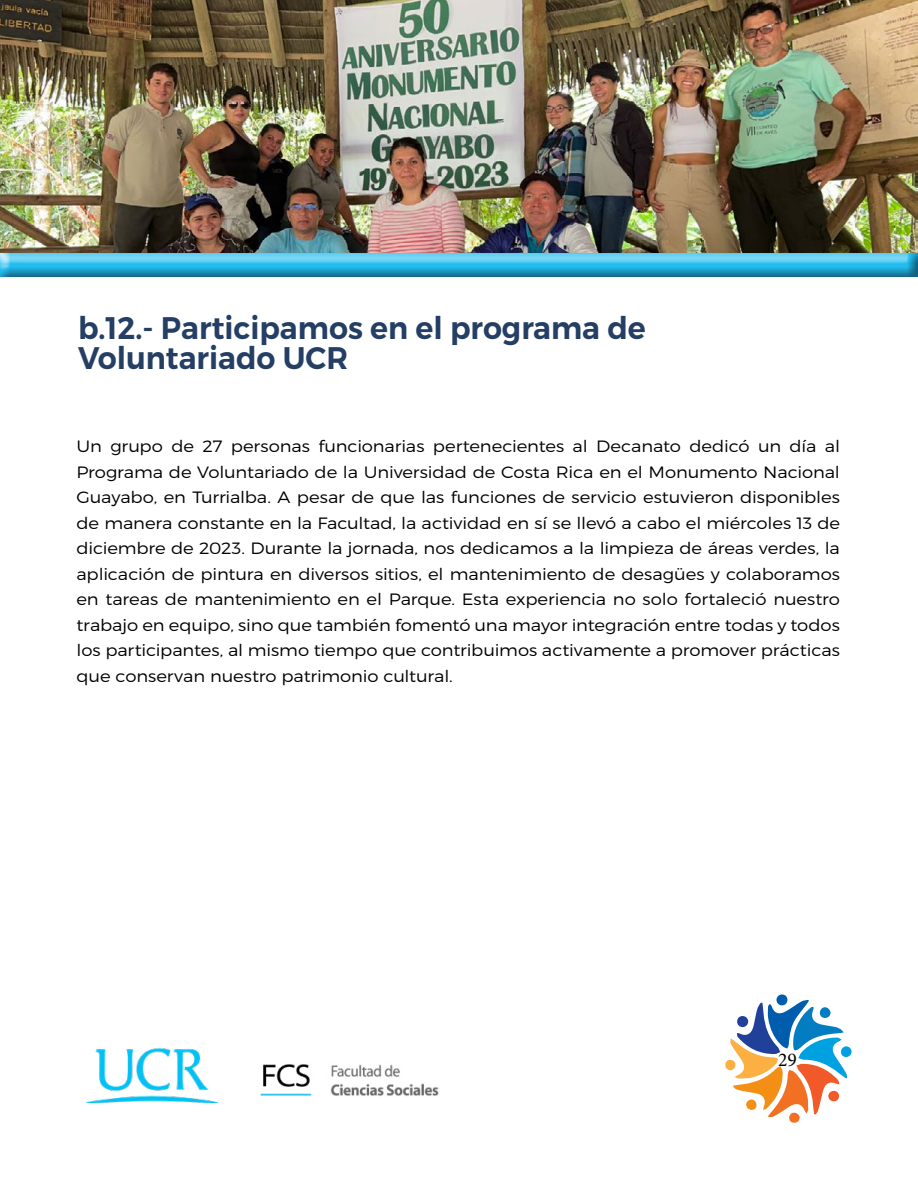
<style>
.page{position:relative;width:918px;height:1188px;background:#fff}
.page>*{position:absolute;margin:0;border:0;box-sizing:border-box;transform-origin:0 0}
.t1{font:31.2px/30px "Trueno S Bd";color:#243e64;scale:.96 1}
.t2{font:19.5px "Minion Pro";color:#000}
.t3{font:16.35px/25.5px "Trueno Lt";letter-spacing:-.005em;color:#000;text-align:justify;scale:1.1 1}
</style>
<div class="page">
<img style="left:260px;top:1064px;width:179px;height:32px">
<img style="left:88px;top:1048px;width:128px;height:54px">
<div style="left:776px;top:994px;width:11px;height:11px;background:#005cad;border-radius:50%"></div>
<div style="left:789px;top:1113px;width:11px;height:10px;background:#f27024;border-radius:50%"></div>
<svg style="left:730px;top:1000px;width:122px;height:117px"></svg>
<div style="left:725px;top:1060px;width:11px;height:10px;background:#fcb042;border-radius:50%"></div>
<div style="left:0;top:245px;width:918px;height:33px;background:#000;opacity:.75"></div>
<img style="left:0;top:0;width:917px;height:252px">
<h1 class="t1" style="left:78px;top:313px;width:593px">b.12.- Participamos en el programa de<br>Voluntariado UCR</h1>
<p class="t3" style="left:76px;top:434px;width:696px">Un grupo de 27 personas funcionarias pertenecientes al Decanato dedicó un día al Programa de Voluntariado de la Universidad de Costa Rica en el Monumento Nacional Guayabo, en Turrialba. A pesar de que las funciones de servicio estuvieron disponibles de manera constante en la Facultad, la actividad en sí se llevó a cabo el miércoles 13 de diciembre de 2023. Durante la jornada, nos dedicamos a la limpieza de áreas verdes, la aplicación de pintura en diversos sitios, el mantenimiento de desagües y colaboramos en tareas de mantenimiento en el Parque. Esta experiencia no solo fortaleció nuestro trabajo en equipo, sino que también fomentó una mayor integración entre todas y todos los participantes, al mismo tiempo que contribuimos activamente a promover prácticas que conservan nuestro patrimonio cultural.</p>
<p class="t2" style="left:778px;top:1047px;width:20px">29</p>
</div>
